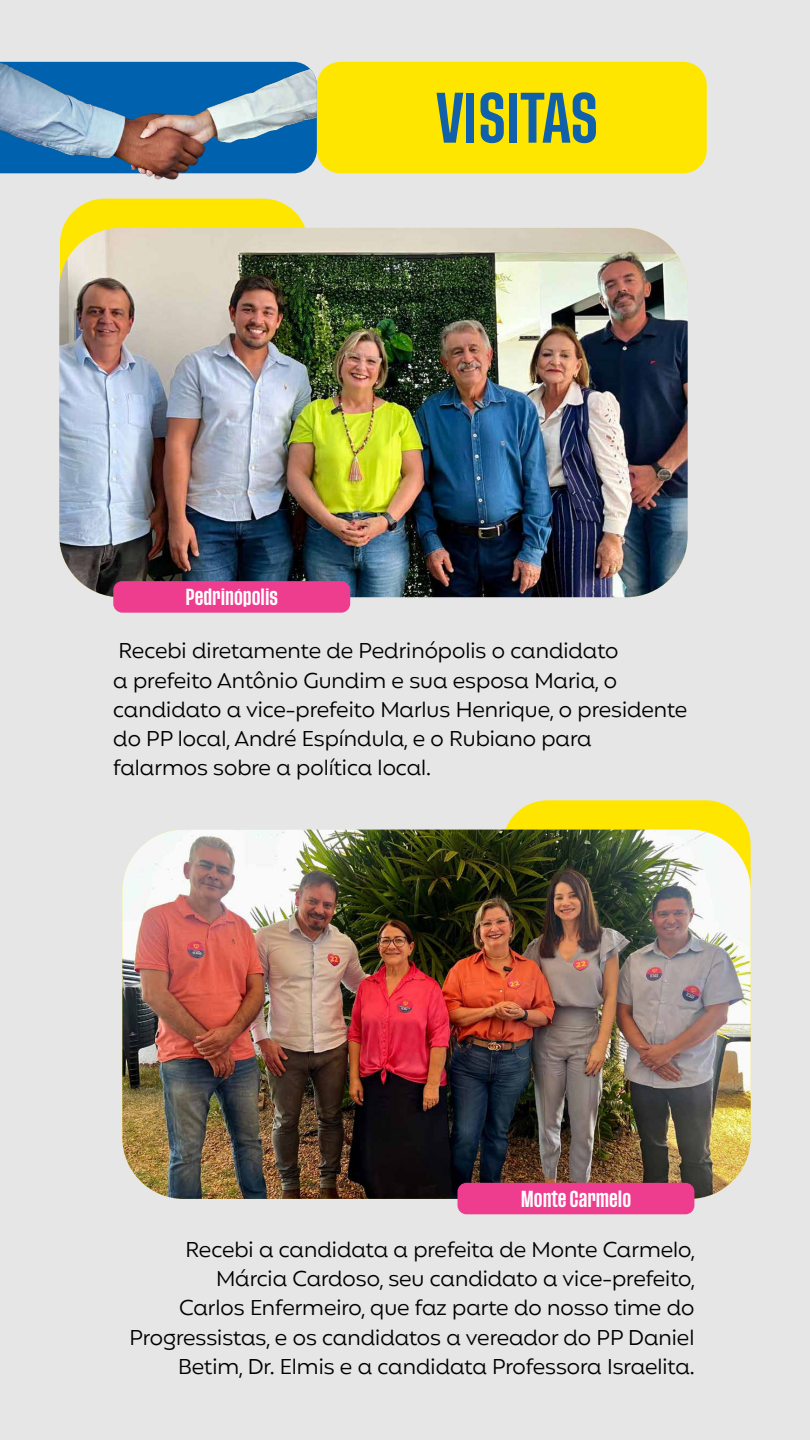
<style>
.page{position:relative;width:810px;height:1440px;background:#e5e6e5}
.page>*{position:absolute;margin:0;border:0;box-sizing:border-box;transform-origin:0 0}
.t1{font:500 52.8px "Tusker Grotesk 5500";color:#1060aa}
.t2{font:21.75px/29.2px "Mangueira";color:#000}
.t3{font:500 17.25px "Tusker Grotesk 5500";color:#fff}
</style>
<div class="page">
<div style="left:317px;top:62px;width:390px;height:111px;background:#ffe600;border-radius:24px"></div>
<img style="left:303px;top:64px;width:14px;height:107px">
<img style="left:0;top:61px;width:303px;height:119px">
<div style="left:60px;top:199px;width:248px;height:285px;background:#ffe600;border-radius:45px"></div>
<div style="left:503px;top:800px;width:248px;height:285px;background:#ffe600;border-radius:45px"></div>
<img style="left:59px;top:228px;width:629px;height:369px">
<img style="left:122px;top:830px;width:629px;height:369px">
<div style="left:113px;top:581px;width:237px;height:32px;background:#ee3d8f;border-radius:9px"></div>
<div style="left:458px;top:1183px;width:236px;height:31px;background:#ee3d8f;border-radius:9px"></div>
<h1 class="t1" style="left:436px;top:87px;width:163px">VISITAS</h1>
<p class="t3" style="left:186px;top:587px;width:94px">Pedrinópolis</p>
<p class="t2" style="left:113px;top:638px;width:576px">Recebi diretamente de Pedrinópolis o candidato<br>a prefeito Antônio Gundim e sua esposa Maria, o candidato a vice-prefeito Marlus Henrique, o presidente do PP local, André Espíndula, e o Rubiano para falarmos sobre a política local.</p>
<p class="t3" style="left:521px;top:1188px;width:112px">Monte Carmelo</p>
<p class="t2" style="left:129px;top:1237px;width:567px;text-align:right">Recebi a candidata a prefeita de Monte Carmelo, Márcia Cardoso, seu candidato a vice-prefeito,<br>Carlos Enfermeiro, que faz parte do nosso time do Progressistas, e os candidatos a vereador do PP Daniel Betim, Dr. Elmis e a candidata Professora Israelita.</p>
</div>
